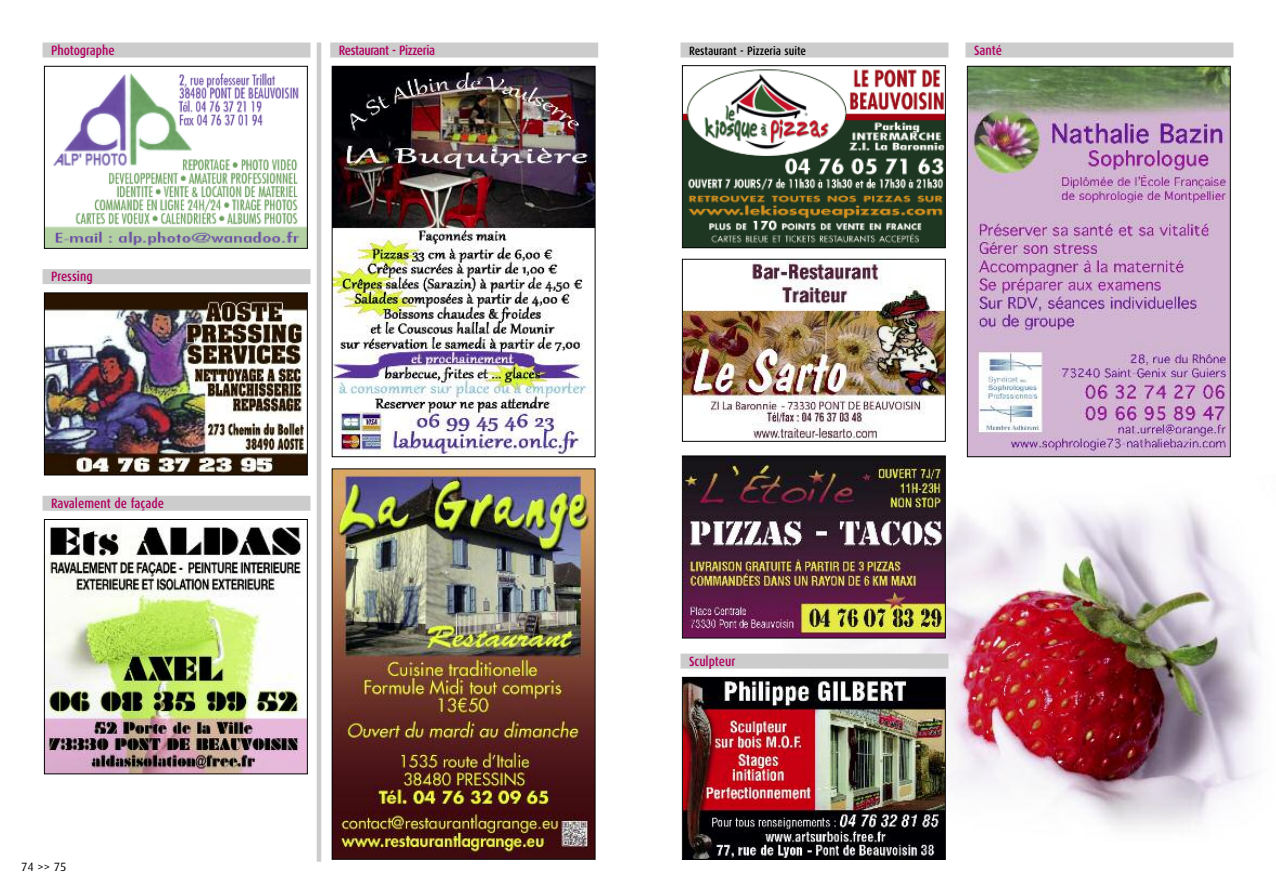
<style>
.page{position:relative;width:1276px;height:893px;background:#fff}
.page>*{position:absolute;margin:0;border:0;box-sizing:border-box;transform-origin:0 0}
.t1{font:500 13.5px "Dax Condensed";color:#b10062}
.t2{font:500 13.5px "Dax Condensed";letter-spacing:-.025em;color:#b10062}
.t3{font:500 12px "Dax Condensed";color:#000}
.t4{font:12px "Dax";color:#000}
</style>
<div class="page">
<img style="left:782px;top:475px;width:478px;height:367px">
<div style="left:680px;top:43px;width:268px;height:15px;background:#ccc"></div>
<div style="left:680px;top:654px;width:268px;height:15px;background:#ccc"></div>
<img style="left:684px;top:69px;width:259px;height:177px">
<div style="left:682px;top:65px;width:263px;height:183px;border:1px solid #000"></div>
<img style="left:684px;top:261px;width:259px;height:179px">
<div style="left:682px;top:259px;width:263px;height:183px;border:1px solid #000"></div>
<img style="left:684px;top:458px;width:259px;height:178px">
<div style="left:682px;top:456px;width:263px;height:182px;border:1px solid #000"></div>
<img style="left:684px;top:679px;width:259px;height:179px">
<div style="left:682px;top:677px;width:263px;height:183px;border:1px solid #000"></div>
<div style="left:965px;top:43px;width:268px;height:15px;background:#ccc"></div>
<img style="left:969px;top:68px;width:259px;height:387px">
<div style="left:967px;top:66px;width:263px;height:391px;border:1px solid #000"></div>
<div style="left:43px;top:43px;width:267px;height:15px;background:#ccc"></div>
<div style="left:43px;top:269px;width:267px;height:15px;background:#ccc"></div>
<div style="left:43px;top:496px;width:267px;height:15px;background:#ccc"></div>
<img style="left:46px;top:73px;width:260px;height:174px">
<div style="left:44px;top:66px;width:264px;height:183px;border:1px solid #000"></div>
<img style="left:46px;top:294px;width:260px;height:179px">
<div style="left:44px;top:292px;width:264px;height:183px;border:1px solid #000"></div>
<img style="left:46px;top:526px;width:260px;height:246px">
<div style="left:44px;top:519px;width:264px;height:255px;border:1px solid #000"></div>
<hr style="left:317px;top:43px;width:4px;height:819px;background:#ccc">
<div style="left:330px;top:43px;width:268px;height:15px;background:#ccc"></div>
<img style="left:334px;top:68px;width:259px;height:387px">
<div style="left:332px;top:66px;width:263px;height:391px;border:1px solid #000"></div>
<img style="left:334px;top:470px;width:259px;height:388px">
<div style="left:332px;top:468px;width:263px;height:392px;border:1px solid #000"></div>
<p class="t1" style="left:51px;top:44px;width:65px">Photographe</p>
<p class="t1" style="left:974px;top:44px;width:29px">Santé</p>
<p class="t2" style="left:339px;top:44px;width:98px">Restaurant - Pizzeria</p>
<p class="t3" style="left:689px;top:45px;width:119px">Restaurant - Pizzeria suite</p>
<p class="t1" style="left:51px;top:271px;width:43px">Pressing</p>
<p class="t1" style="left:51px;top:497px;width:114px">Ravalement de façade</p>
<p class="t4" style="left:21px;top:861px;width:47px">74 &gt;&gt; 75</p>
<p class="t1" style="left:689px;top:655px;width:48px">Sculpteur</p>
</div>
